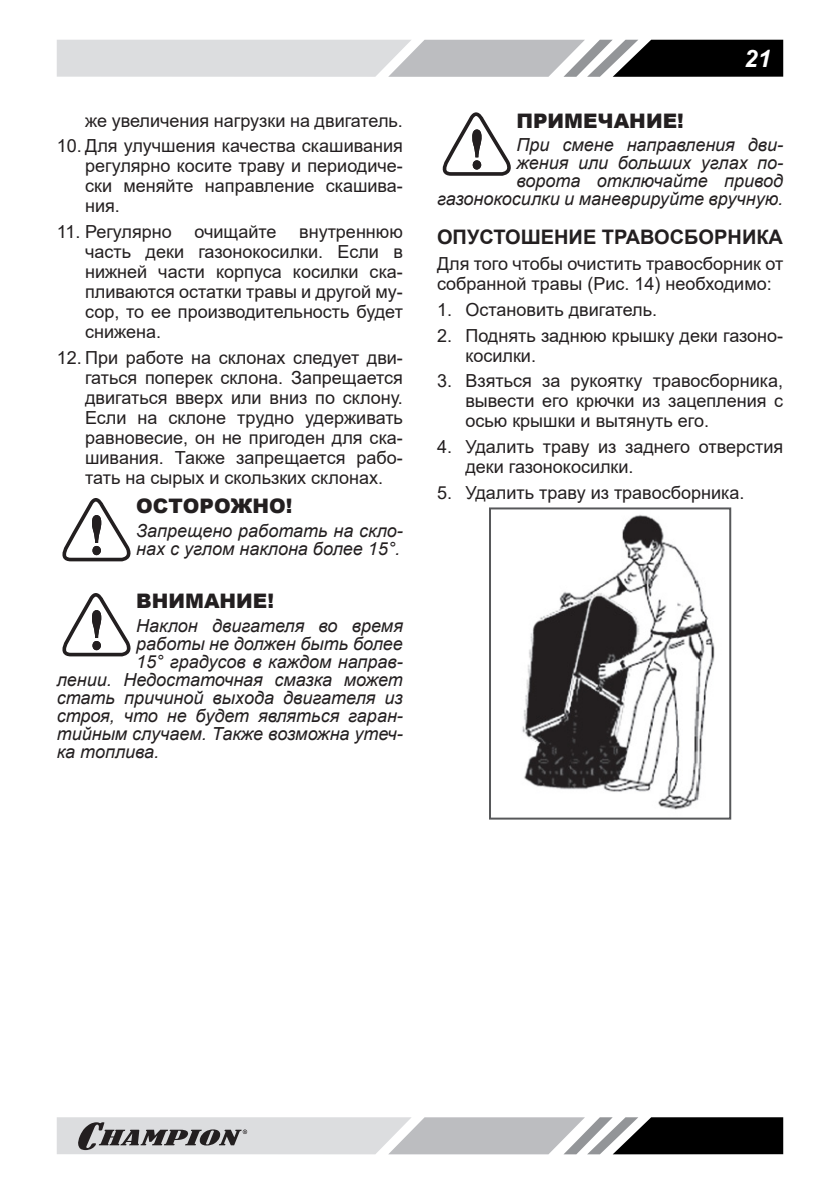
<style>
.page{position:relative;width:840px;height:1191px;background:#fff}
.page>*{position:absolute;margin:0;border:0;box-sizing:border-box;transform-origin:0 0}
.t1{font:italic 700 24px "Arial";color:#fff}
.ВНИМАНИЕ{font:900 20px "Arial";color:#231f20}
.Заголовок2{font:700 20px "Arial";color:#231f20}
.Текст_список{font:18px/20px "Arial";color:#231f20;text-align:justify}
.ВНИМАНИЕ_ТЕКСТ{font:italic 18px/18px "Arial";color:#231f20}
.Текст_основной{font:18px/20px "Arial";color:#231f20}
</style>
<div class="page">
<svg style="left:57px;top:40px;width:725px;height:37px;background:#a7a8aa"></svg>
<svg style="left:57px;top:1117px;width:725px;height:37px;background:#9c9d9e"></svg>
<svg style="left:62px;top:498px;width:69px;height:63px"></svg>
<svg style="left:62px;top:593px;width:69px;height:63px"></svg>
<svg style="left:442px;top:112px;width:69px;height:64px"></svg>
<img style="left:522px;top:515px;width:193px;height:295px">
<div style="left:488px;top:507px;width:242px;height:312px;border:2px solid #57585a"></div>
<p class="Текст_список" style="left:85px;top:110px;width:319px">же увеличения нагрузки на двигатель.</p>
<p class="Текст_список" style="left:85px;top:136px;width:319px;text-indent:-28px">10. Для улучшения качества скашивания регулярно косите траву и периодиче&shy;ски меняйте направление скашива&shy;ния.</p>
<p class="Текст_список" style="left:57px;top:221px;width:116px">11. Регулярно</p>
<p class="Текст_список" style="left:194px;top:221px;width:83px">очищайте</p>
<p class="Текст_список" style="left:85px;top:221px;width:319px;text-indent:214px">внутреннюю часть деки газонокосилки. Если в нижней части корпуса косилки ска&shy;пливаются остатки травы и другой му&shy;сор, то ее производительность будет снижена.</p>
<p class="Текст_список" style="left:85px;top:347px;width:319px;text-indent:-28px">12. При работе на склонах следует дви&shy;гаться поперек склона. Запрещается двигаться вверх или вниз по склону.<br>Если на склоне трудно удерживать равновесие, он не пригоден для ска&shy;шивания. Также запрещается рабо&shy;тать на сырых и скользких склонах.</p>
<p class="ВНИМАНИЕ" style="left:136px;top:492px;width:158px">ОСТОРОЖНО!</p>
<p class="ВНИМАНИЕ_ТЕКСТ" style="left:136px;top:522px;width:268px">Запрещено работать на скло&shy;нах с углом наклона более 15°.</p>
<p class="ВНИМАНИЕ" style="left:136px;top:587px;width:139px">ВНИМАНИЕ!</p>
<p class="ВНИМАНИЕ_ТЕКСТ" style="left:136px;top:617px;width:268px">Наклон двигателя во время</p>
<p class="ВНИМАНИЕ_ТЕКСТ" style="left:136px;top:635px;width:268px">работы не должен быть более</p>
<p class="ВНИМАНИЕ_ТЕКСТ" style="left:136px;top:653px;width:268px">15° градусов в каждом направ-</p>
<p class="ВНИМАНИЕ_ТЕКСТ" style="left:57px;top:671px;width:347px">лении. Недостаточная смазка может</p>
<p class="ВНИМАНИЕ_ТЕКСТ" style="left:57px;top:689px;width:347px">стать причиной выхода двигателя из</p>
<p class="ВНИМАНИЕ_ТЕКСТ" style="left:57px;top:707px;width:347px">строя, что не будет являться гаран-</p>
<p class="ВНИМАНИЕ_ТЕКСТ" style="left:57px;top:725px;width:347px">тийным случаем. Также возможна утеч-</p>
<p class="ВНИМАНИЕ_ТЕКСТ" style="left:57px;top:743px;width:104px">ка топлива.</p>
<h1 class="t1" style="left:743px;top:42px;width:28px">21</h1>
<p class="ВНИМАНИЕ" style="left:516px;top:106px;width:169px">ПРИМЕЧАНИЕ!</p>
<p class="ВНИМАНИЕ_ТЕКСТ" style="left:437px;top:136px;width:347px;text-align:right">При смене направления дви-<br>жения или больших углах по-<br>ворота отключайте привод газонокосилки и маневрируйте вручную.</p>
<p class="Заголовок2" style="left:437px;top:223px;width:347px">ОПУСТОШЕНИЕ ТРАВОСБОРНИКА</p>
<p class="Текст_основной" style="left:437px;top:254px;width:347px">Для того чтобы очистить травосборник от собранной травы (Рис. 14) необходимо:</p>
<p class="Текст_список" style="left:437px;top:299px;width:221px">1. Остановить двигатель.</p>
<p class="Текст_список" style="left:465px;top:325px;width:319px;text-indent:-28px">2. Поднять заднюю крышку деки газоно&shy;косилки.</p>
<p class="Текст_список" style="left:465px;top:371px;width:319px;text-indent:-28px">3. Взяться за рукоятку травосборника, вывести его крючки из зацепления с осью крышки и вытянуть его.</p>
<p class="Текст_список" style="left:465px;top:436px;width:319px;text-indent:-28px">4. Удалить траву из заднего отверстия деки газонокосилки.</p>
<p class="Текст_список" style="left:437px;top:482px;width:309px">5. Удалить траву из травосборника.</p>
</div>
